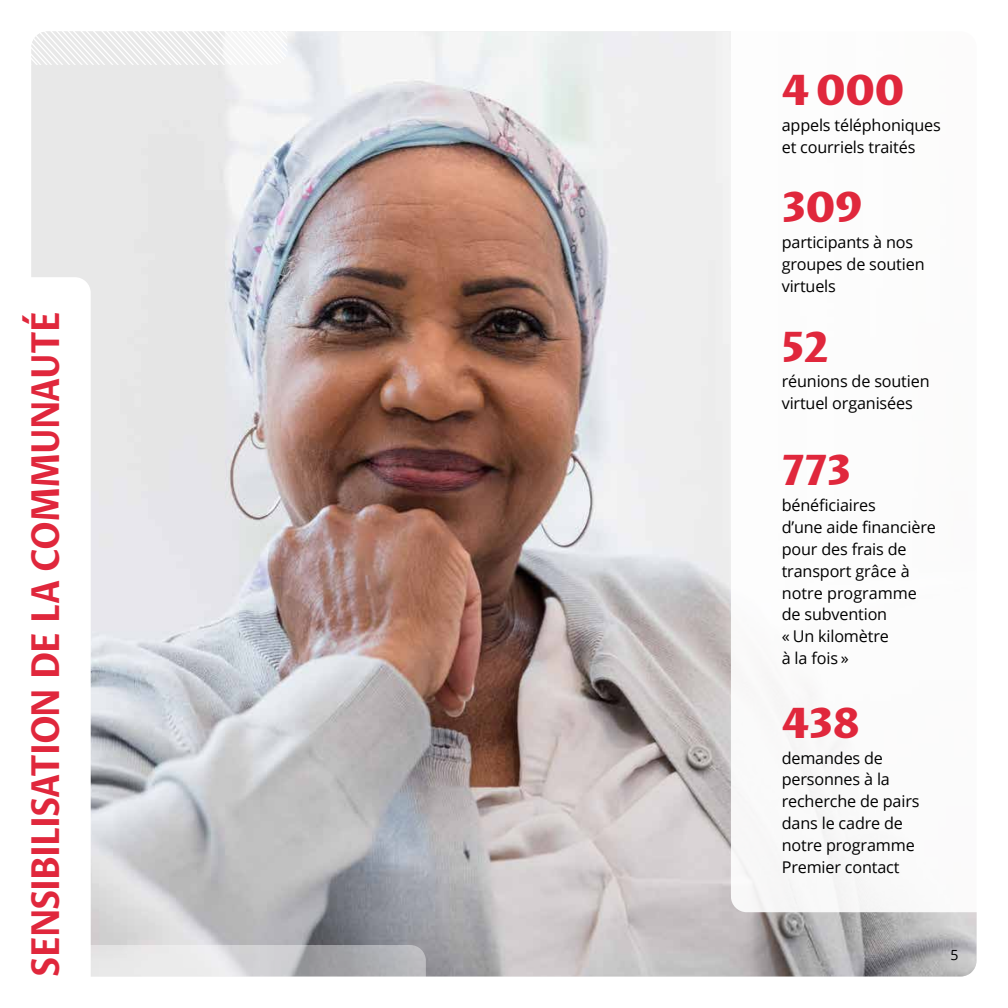
<style>
.page{position:relative;width:1008px;height:1008px;background:#fff}
.page>*{position:absolute;margin:0;border:0;box-sizing:border-box;transform-origin:0 0}
.t1{font:800 42px "Proza Libre";letter-spacing:-.02em;color:#e0273c}
.t2{font:700 38.5px "Proza Libre";letter-spacing:-.03em;color:#e0273c;scale:.88 1}
.t3{font:16.1px/21.9px "Open Sans";letter-spacing:-.01em;color:#000}
.t4{font:14px "Open Sans";color:#000}
</style>
<div class="page">
<img style="left:32px;top:32px;width:944px;height:944px">
<svg style="left:31px;top:31px;width:256px;height:34px"></svg>
<svg style="left:731px;top:32px;width:245px;height:880px"></svg>
<svg style="left:68px;top:945px;width:358px;height:63px"></svg>
<div style="left:0;top:277px;width:91px;height:731px;background:#fff;border-radius:16px"></div>
<h2 class="t2" style="left:22px;top:976px;width:758px;rotate:-90deg">SENSIBILISATION DE LA COMMUNAUTÉ</h2>
<h1 class="t1" style="left:782px;top:64px;width:125px">4 000</h1>
<p class="t3" style="left:782px;top:114px;width:161px">appels téléphoniques et courriels traités</p>
<h1 class="t1" style="left:782px;top:181px;width:82px">309</h1>
<p class="t3" style="left:782px;top:231px;width:144px">participants à nos groupes de soutien virtuels</p>
<h1 class="t1" style="left:782px;top:321px;width:49px">52</h1>
<p class="t3" style="left:782px;top:370px;width:149px">réunions de soutien virtuel organisées</p>
<h1 class="t1" style="left:782px;top:444px;width:71px">773</h1>
<p class="t3" style="left:782px;top:494px;width:156px">bénéficiaires<br>d’une aide financière pour des frais de transport grâce à notre programme de subvention<br>« Un kilomètre<br>à la fois »</p>
<h1 class="t1" style="left:782px;top:697px;width:80px">438</h1>
<p class="t3" style="left:782px;top:746px;width:139px">demandes de personnes à la recherche de pairs dans le cadre de notre programme<br>Premier contact</p>
<p class="t4" style="left:950px;top:945px;width:10px">5</p>
</div>
